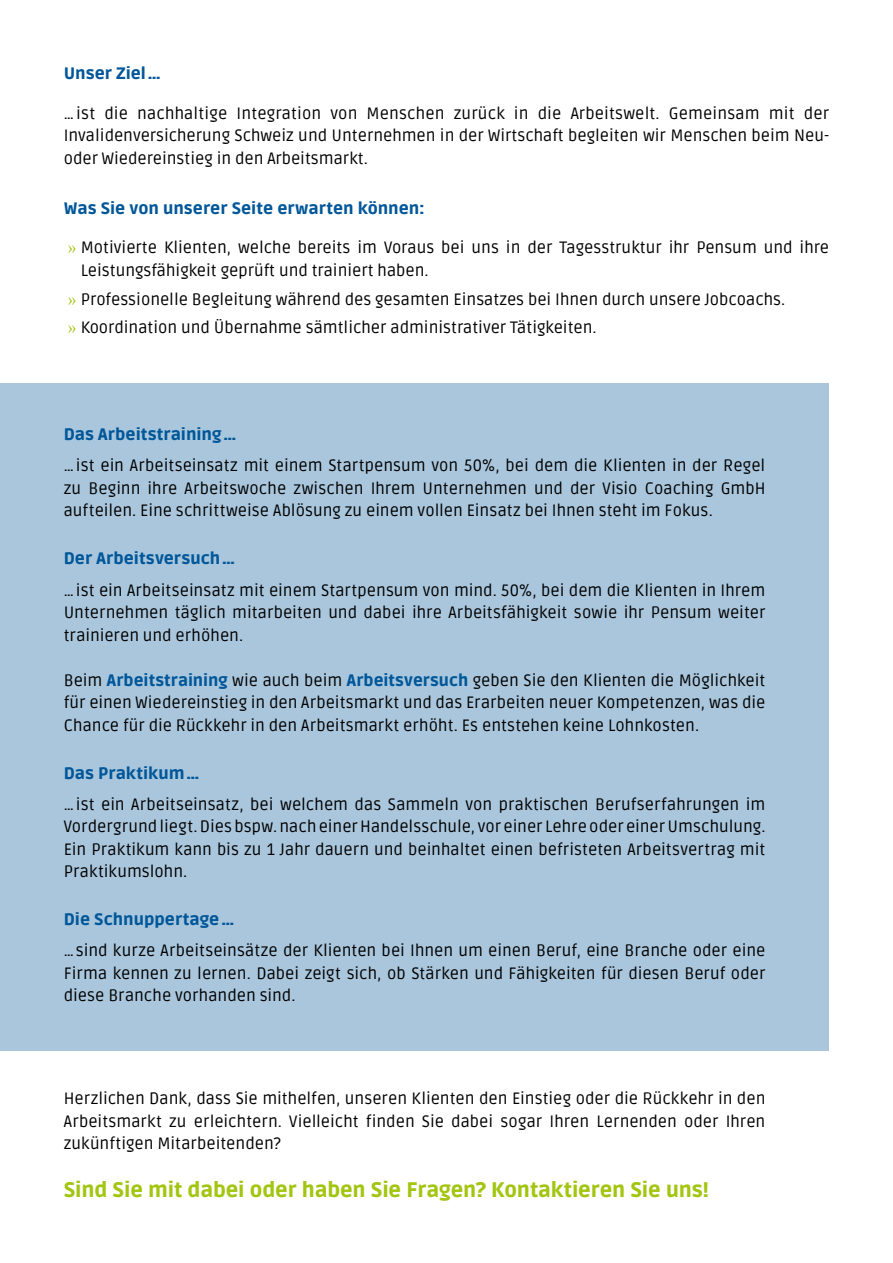
<style>
.page{position:relative;width:893px;height:1263px;background:#fff}
.page>*{position:absolute;margin:0;border:0;box-sizing:border-box;transform-origin:0 0}
.t1{font:900 21px "Ruda";letter-spacing:-.005em;color:#a2c510}
.t2{font:16.5px/22.5px "Ruda";color:#000;text-align:justify}
.t3{font:900 16.5px "Ruda";color:#005799}
.s1{font-family:"Times New Roman";color:#a2c510}
.s2{font-weight:900;color:#005799}
</style>
<div class="page">
<div style="left:0;top:383px;width:829px;height:667px;background:#a9c6dc"></div>
<p class="t3" style="left:64px;top:61px;width:99px">Unser Ziel…</p>
<p class="t2" style="left:64px;top:101px;width:767px">…ist die nachhaltige Integration von Menschen zurück in die Arbeitswelt. Gemeinsam mit der Invalidenversicherung Schweiz und Unternehmen in der Wirtschaft begleiten wir Menschen beim Neu&shy;oder Wiedereinstieg in den Arbeitsmarkt.</p>
<p class="t3" style="left:64px;top:195px;width:362px">Was Sie von unserer Seite erwarten können:</p>
<p class="t2" style="left:81px;top:235px;width:750px;text-indent:-13px"><span class="s1">»</span> Motivierte Klienten, welche bereits im Voraus bei uns in der Tagesstruktur ihr Pensum und ihre<br>Leistungsfähigkeit geprüft und trainiert haben.</p>
<p class="t2" style="left:68px;top:284px;width:719px;line-height:28.8px"><span class="s1">»</span> Professionelle Begleitung während des gesamten Einsatzes bei Ihnen durch unsere Jobcoachs. <span class="s1">»</span> Koordination und Übernahme sämtlicher administrativer Tätigkeiten.</p>
<p class="t3" style="left:64px;top:422px;width:174px">Das Arbeitstraining…</p>
<p class="t2" style="left:64px;top:454px;width:703px">…ist ein Arbeitseinsatz mit einem Startpensum von 50%, bei dem die Klienten in der Regel zu Beginn ihre Arbeitswoche zwischen Ihrem Unternehmen und der Visio Coaching GmbH aufteilen. Eine schrittweise Ablösung zu einem vollen Einsatz bei Ihnen steht im Fokus.</p>
<p class="t3" style="left:64px;top:546px;width:173px">Der Arbeitsversuch…</p>
<p class="t2" style="left:64px;top:578px;width:703px">…ist ein Arbeitseinsatz mit einem Startpensum von mind. 50%, bei dem die Klienten in Ihrem Unternehmen täglich mitarbeiten und dabei ihre Arbeitsfähigkeit sowie ihr Pensum weiter trainieren und erhöhen.</p>
<p class="t2" style="left:64px;top:668px;width:703px">Beim <span class="s2">Arbeitstraining</span> wie auch beim <span class="s2">Arbeitsversuch</span> geben Sie den Klienten die Möglichkeit für einen Wiedereinstieg in den Arbeitsmarkt und das Erarbeiten neuer Kompetenzen, was die Chance für die Rückkehr in den Arbeitsmarkt erhöht. Es entstehen keine Lohnkosten.</p>
<p class="t3" style="left:64px;top:760px;width:137px">Das Praktikum…</p>
<p class="t2" style="left:64px;top:792px;width:703px">…ist ein Arbeitseinsatz, bei welchem das Sammeln von praktischen Berufserfahrungen im Vordergrund liegt. Dies bspw. nach einer Handelsschule, vor einer Lehre oder einer Umschulung.<br>Ein Praktikum kann bis zu 1 Jahr dauern und beinhaltet einen befristeten Arbeitsvertrag mit Praktikumslohn.</p>
<p class="t3" style="left:64px;top:907px;width:172px">Die Schnuppertage…</p>
<p class="t2" style="left:64px;top:938px;width:703px">…sind kurze Arbeitseinsätze der Klienten bei Ihnen um einen Beruf, eine Branche oder eine Firma kennen zu lernen. Dabei zeigt sich, ob Stärken und Fähigkeiten für diesen Beruf oder diese Branche vorhanden sind.</p>
<p class="t2" style="left:64px;top:1086px;width:703px">Herzlichen Dank, dass Sie mithelfen, unseren Klienten den Einstieg oder die Rückkehr in den Arbeitsmarkt zu erleichtern. Vielleicht finden Sie dabei sogar Ihren Lernenden oder Ihren zukünftigen Mitarbeitenden?</p>
<p class="t1" style="left:64px;top:1174px;width:647px">Sind Sie mit dabei oder haben Sie Fragen? Kontaktieren Sie uns!</p>
</div>
